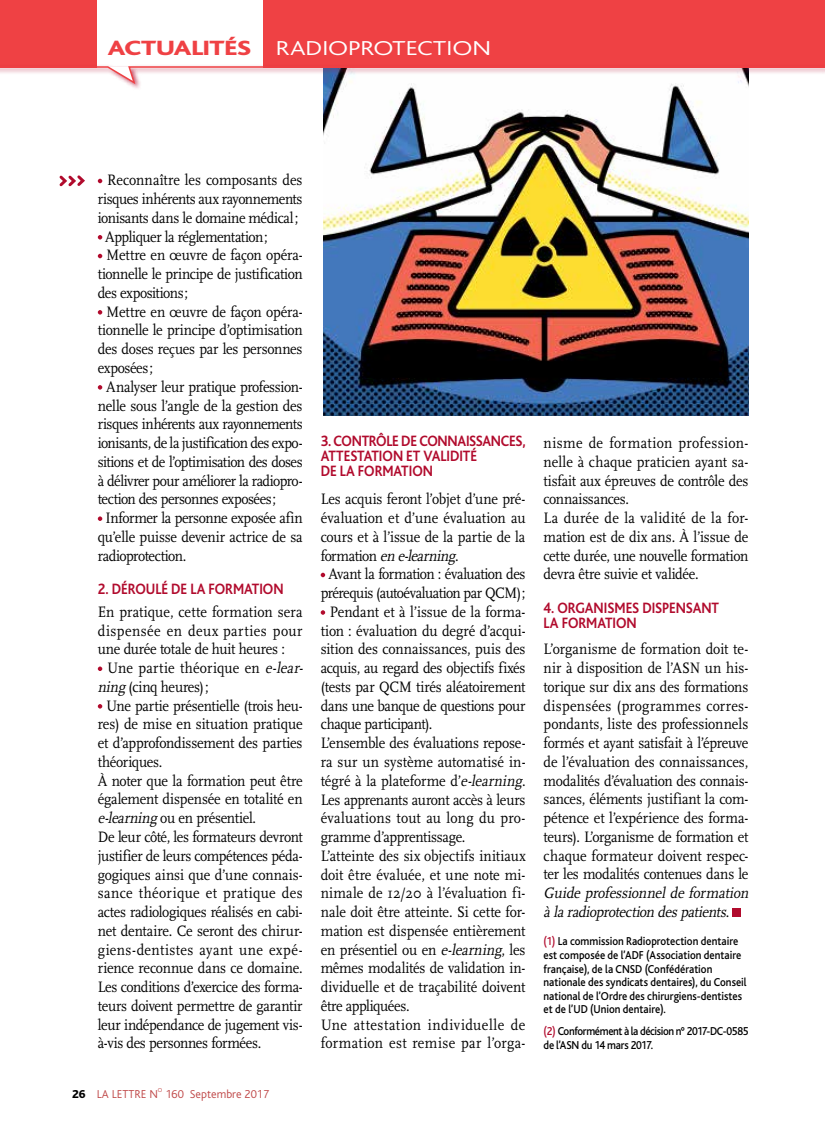
<style>
.page{position:relative;width:825px;height:1136px;background:#fff}
.page>*{position:absolute;margin:0;border:0;box-sizing:border-box;transform-origin:0 0}
.t1{font:300 21px "Bliss";letter-spacing:-.015em;color:#fff;scale:1.28 1}
.t2{font:15.75px/18.8px "Scala";letter-spacing:-.015em;color:#000;scale:.9 1}
.t3{font:15.75px "Scala";letter-spacing:-.035em;color:#000;scale:.9 1}
.t4{font:15.75px "Scala";letter-spacing:.01em;color:#000;scale:.9 1}
.t5{font:15.75px "Scala";letter-spacing:.03em;color:#000;scale:.9 1}
.t6{font:15.75px "Scala";letter-spacing:.005em;color:#000;scale:.9 1}
.t7{font:15.75px "Scala";letter-spacing:.025em;color:#000;scale:.9 1}
.t8{font:15.75px "Scala";letter-spacing:.02em;color:#000;scale:.9 1}
.t9{font:italic 15.75px "Scala";color:#000;scale:.9 1}
.t10{font:700 15.6px/15px "Bliss";letter-spacing:-.005em;color:#b10b2d;scale:.89 1}
.t11{font:500 12px/13.5px "Bliss";color:#000;scale:.9 1}
.t12{font:500 12px/13.5px "Bliss";letter-spacing:-.03em;color:#000;scale:.9 1}
.t13{font:300 12px "Bliss";color:#bf4747}
.t14{font:800 12px "Bliss";color:#000}
.t15{font:300 6px "Bliss";color:#bf4747}
.s1{font-weight:800;font-size:21.6px;color:#ef4144}
.s2{font-style:italic}
.s3{font-style:normal}
.s4{color:#b10b2d}
</style>
<div class="page">
<svg style="left:98px;top:179px;width:4px;height:4px"></svg>
<svg style="left:98px;top:235px;width:4px;height:4px"></svg>
<svg style="left:98px;top:254px;width:4px;height:4px"></svg>
<svg style="left:98px;top:310px;width:4px;height:4px"></svg>
<svg style="left:98px;top:385px;width:4px;height:4px"></svg>
<svg style="left:98px;top:516px;width:4px;height:5px"></svg>
<svg style="left:98px;top:666px;width:4px;height:5px"></svg>
<svg style="left:98px;top:704px;width:4px;height:4px"></svg>
<svg style="left:321px;top:572px;width:4px;height:5px"></svg>
<svg style="left:321px;top:610px;width:4px;height:4px"></svg>
<div style="left:733px;top:908px;width:8px;height:8px;background:#b10b2d"></div>
<img style="left:323px;top:91px;width:425px;height:325px">
<svg style="left:59px;top:175px;width:26px;height:12px"></svg>
<div style="left:0;top:0;width:825px;height:68px;background:#ef4144"></div>
<div style="left:97px;top:0;width:165px;height:68px;background:#fff"></div>
<svg style="left:0;top:65px;width:825px;height:26px"></svg>
<p class="t1" style="left:108px;top:37px;width:301px"><span class="s1">ACTUALITÉS</span> RADIOPROTECTION</p>
<p class="t2" style="left:107px;top:171px;width:219px">Reconnaître les composants des</p>
<p class="t2" style="left:98px;top:190px;width:229px">risques inhérents aux rayonnements</p>
<p class="t2" style="left:98px;top:209px;width:224px">ionisants dans le domaine médical;</p>
<p class="t3" style="left:105px;top:228px;width:182px">Appliquer la réglementation;</p>
<p class="t2" style="left:107px;top:246px;width:219px">Mettre en œuvre de façon opéra-</p>
<p class="t2" style="left:98px;top:265px;width:229px">tionnelle le principe de justification</p>
<p class="t2" style="left:98px;top:284px;width:102px">des expositions;</p>
<p class="t2" style="left:107px;top:302px;width:219px">Mettre en œuvre de façon opéra-</p>
<p class="t2" style="left:98px;top:321px;width:229px">tionnelle le principe d’optimisation</p>
<p class="t2" style="left:98px;top:340px;width:229px">des doses reçues par les personnes</p>
<p class="t2" style="left:98px;top:359px;width:63px">exposées;</p>
<p class="t2" style="left:106px;top:377px;width:220px">Analyser leur pratique profession-</p>
<p class="t2" style="left:98px;top:396px;width:229px">nelle sous l’angle de la gestion des</p>
<p class="t3" style="left:98px;top:415px;width:229px">risques inhérents aux rayonnements</p>
<p class="t3" style="left:98px;top:434px;width:229px">ionisants, de la justification des expo-</p>
<p class="t3" style="left:98px;top:453px;width:229px">sitions et de l’optimisation des doses</p>
<p class="t3" style="left:98px;top:472px;width:229px">à délivrer pour améliorer la radiopro-</p>
<p class="t3" style="left:98px;top:490px;width:200px">tection des personnes exposées;</p>
<p class="t2" style="left:106px;top:509px;width:220px">Informer la personne exposée afin</p>
<p class="t2" style="left:98px;top:527px;width:229px">qu’elle puisse devenir actrice de sa</p>
<p class="t3" style="left:98px;top:547px;width:100px">radioprotection.</p>
<p class="t10" style="left:98px;top:582px;width:210px">2. DÉROULÉ DE LA FORMATION</p>
<p class="t6" style="left:98px;top:603px;width:229px">En pratique, cette formation sera</p>
<p class="t5" style="left:98px;top:622px;width:229px">dispensée en deux parties pour</p>
<p class="t2" style="left:98px;top:640px;width:209px">une durée totale de huit heures :</p>
<p class="t4" style="left:107px;top:659px;width:222px">Une partie théorique en <span class="s2">e-lear-</span></p>
<p class="t2" style="left:98px;top:677px;width:125px"><span class="s2">ning</span> (cinq heures);</p>
<p class="t2" style="left:106px;top:696px;width:220px">Une partie présentielle (trois heu-</p>
<p class="t2" style="left:98px;top:715px;width:229px">res) de mise en situation pratique</p>
<p class="t2" style="left:98px;top:734px;width:229px">et d’approfondissement des parties</p>
<p class="t2" style="left:98px;top:752px;width:73px">théoriques.</p>
<p class="t2" style="left:98px;top:771px;width:229px">À noter que la formation peut être</p>
<p class="t2" style="left:98px;top:790px;width:229px">également dispensée en totalité en</p>
<p class="t2" style="left:98px;top:809px;width:177px"><span class="s2">e-learning</span> ou en présentiel.</p>
<p class="t2" style="left:98px;top:827px;width:229px">De leur côté, les formateurs devront</p>
<p class="t2" style="left:98px;top:846px;width:229px">justifier de leurs compétences péda-</p>
<p class="t2" style="left:98px;top:865px;width:229px">gogiques ainsi que d’une connais-</p>
<p class="t8" style="left:98px;top:884px;width:229px">sance théorique et pratique des</p>
<p class="t2" style="left:98px;top:902px;width:229px">actes radiologiques réalisés en cabi-</p>
<p class="t2" style="left:98px;top:921px;width:229px">net dentaire. Ce seront des chirur-</p>
<p class="t5" style="left:98px;top:940px;width:229px">giens-dentistes ayant une expé-</p>
<p class="t2" style="left:98px;top:958px;width:229px">rience reconnue dans ce domaine.</p>
<p class="t2" style="left:98px;top:977px;width:229px">Les conditions d’exercice des forma-</p>
<p class="t2" style="left:98px;top:996px;width:229px">teurs doivent permettre de garantir</p>
<p class="t2" style="left:98px;top:1015px;width:228px">leur indépendance de jugement vis-</p>
<p class="t2" style="left:98px;top:1033px;width:183px">à-vis des personnes formées.</p>
<p class="t13" style="left:97px;top:1087px;width:63px">LA LETTRE N</p>
<p class="t15" style="left:158px;top:1086px;width:6px">O</p>
<p class="t14" style="left:72px;top:1087px;width:15px">26</p>
<p class="t13" style="left:165px;top:1087px;width:105px">160 Septembre 2017</p>
<p class="t10" style="left:321px;top:434px;width:232px">3. CONTRÔLE DE CONNAISSANCES,<br>ATTESTATION ET VALIDITÉ<br>DE LA FORMATION</p>
<p class="t2" style="left:321px;top:490px;width:228px">Les acquis feront l’objet d’une pré-</p>
<p class="t4" style="left:321px;top:509px;width:229px">évaluation et d’une évaluation au</p>
<p class="t2" style="left:321px;top:527px;width:229px">cours et à l’issue de la partie de la</p>
<p class="t9" style="left:321px;top:547px;width:155px"><span class="s3">fo r m at i o n</span> en e-learning<span class="s3">.</span></p>
<p class="t2" style="left:329px;top:565px;width:220px">Avant la formation : évaluation des</p>
<p class="t3" style="left:321px;top:584px;width:229px">prérequis (autoévaluation par QCM);</p>
<p class="t2" style="left:330px;top:602px;width:219px">Pendant et à l’issue de la forma-</p>
<p class="t2" style="left:321px;top:621px;width:229px">tion : évaluation du degré d’acqui-</p>
<p class="t2" style="left:321px;top:640px;width:229px">sition des connaissances, puis des</p>
<p class="t2" style="left:321px;top:659px;width:229px">acquis, au regard des objectifs fixés</p>
<p class="t2" style="left:321px;top:677px;width:229px">(tests par QCM tirés aléatoirement</p>
<p class="t2" style="left:321px;top:696px;width:229px">dans une banque de questions pour</p>
<p class="t2" style="left:321px;top:715px;width:126px">chaque participant).</p>
<p class="t2" style="left:321px;top:733px;width:229px">L’ensemble des évaluations repose-</p>
<p class="t4" style="left:321px;top:753px;width:229px">ra sur un système automatisé in-</p>
<p class="t2" style="left:321px;top:771px;width:229px">tégré à la plateforme d’<span class="s2">e-learning</span>.</p>
<p class="t2" style="left:321px;top:790px;width:229px">Les apprenants auront accès à leurs</p>
<p class="t4" style="left:321px;top:809px;width:229px">évaluations tout au long du pro-</p>
<p class="t2" style="left:321px;top:827px;width:162px">gramme d’apprentissage.</p>
<p class="t2" style="left:321px;top:846px;width:229px">L’atteinte des six objectifs initiaux</p>
<p class="t2" style="left:321px;top:865px;width:229px">doit être évaluée, et une note mi-</p>
<p class="t4" style="left:321px;top:884px;width:229px">nimale de 12/20 à l’évaluation fi-</p>
<p class="t2" style="left:321px;top:902px;width:229px">nale doit être atteinte. Si cette for-</p>
<p class="t2" style="left:321px;top:921px;width:229px">mation est dispensée entièrement</p>
<p class="t2" style="left:321px;top:940px;width:229px">en présentiel ou en <span class="s2">e-learning</span>, les</p>
<p class="t2" style="left:321px;top:959px;width:229px">mêmes modalités de validation in-</p>
<p class="t2" style="left:321px;top:977px;width:229px">dividuelle et de traçabilité doivent</p>
<p class="t2" style="left:321px;top:996px;width:100px">être appliquées.</p>
<p class="t5" style="left:321px;top:1015px;width:229px">Une attestation individuelle de</p>
<p class="t7" style="left:321px;top:1034px;width:229px">formation est remise par l’orga-</p>
<p class="t2" style="left:543px;top:434px;width:229px">nisme de formation profession&shy;nelle à chaque praticien ayant sa&shy;tisfait aux épreuves de contrôle des connaissances.<br>La durée de la validité de la for&shy;mation est de dix ans. À l’issue de cette durée, une nouvelle formation devra être suivie et validée.</p>
<p class="t10" style="left:543px;top:600px;width:199px">4. ORGANISMES DISPENSANT<br>LA FORMATION</p>
<p class="t2" style="left:543px;top:640px;width:233px">L’organisme de formation doit te&shy;nir à disposition de l’ASN un his&shy;torique sur dix ans des formations dispensées (programmes corres&shy;pondants, liste des professionnels formés et ayant satisfait à l’épreuve de l’évaluation des connaissances, modalités d’évaluation des connais&shy;sances, éléments justifiant la com&shy;pétence et l’expérience des forma&shy;teurs). L’organisme de formation et chaque formateur doivent respec&shy;ter les modalités contenues dans le <span class="s2">Guide professionnel de formation àlaradioprotection despatients</span>.</p>
<p class="t11" style="left:543px;top:934px;width:227px"><span class="s4">(1)</span> La commission Radioprotection dentaire est composée de l’ADF (Association dentaire française), de la CNSD (Confédération nationale des syndicats dentaires), du Conseil national de l’Ordre des chirurgiens-dentistes et de l’UD (Union dentaire).</p>
<p class="t12" style="left:543px;top:1024px;width:229px"><span class="s4">(2)</span> Conformément à la décision n° 2017-DC-0585 de l’ASN du 14 mars 2017.</p>
</div>
